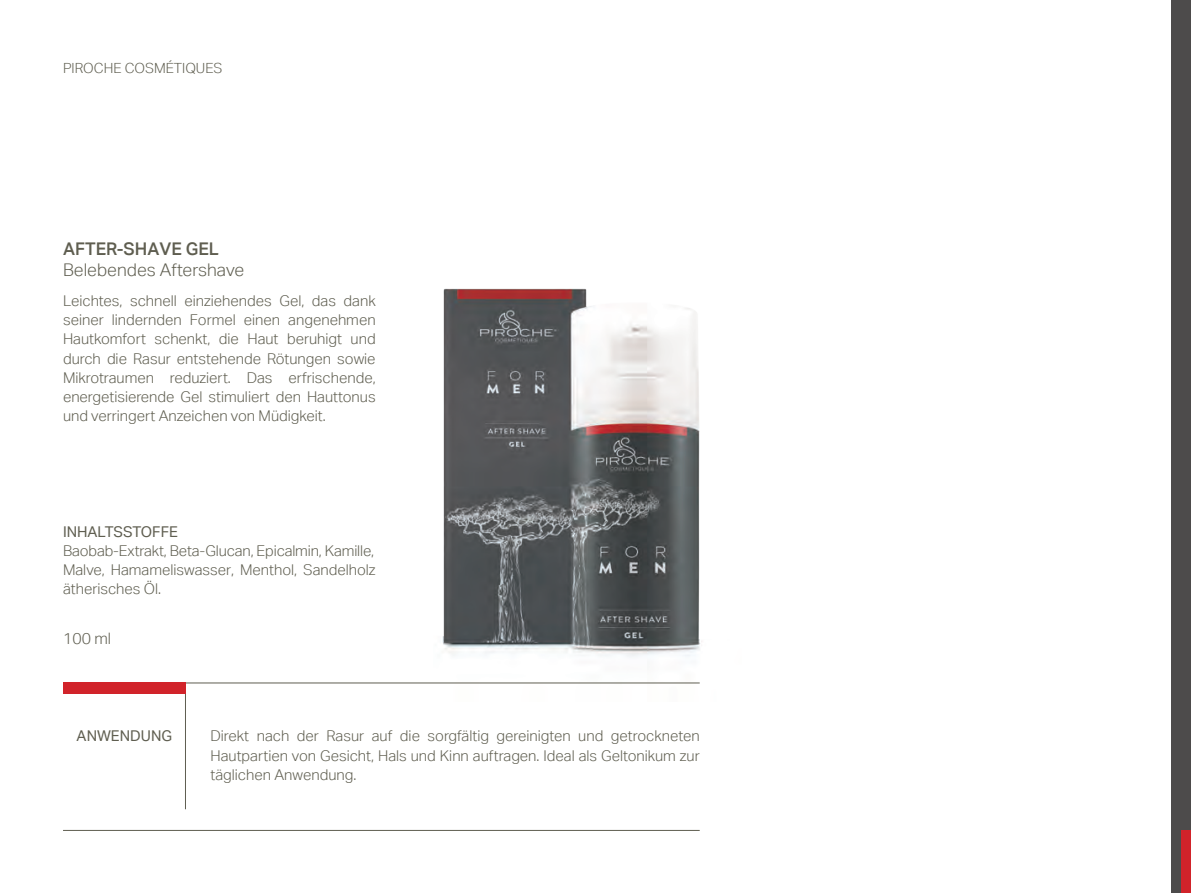
<style>
.page{position:relative;width:1191px;height:893px;background:#fff}
.page>*{position:absolute;margin:0;border:0;box-sizing:border-box;transform-origin:0 0}
.t1{font:300 17.5px "Aktiv Grotesk";color:#5f5e50}
.t2{font:500 17.5px "Aktiv Grotesk";color:#5f5e50}
.t3{font:300 15.75px "Aktiv Grotesk";color:#5f5e50}
.t4{font:300 14.88px/19.2px "Aktiv Grotesk";color:#5f5e50;text-align:justify}
.t5{font:14.88px "Aktiv Grotesk";color:#5f5e50}
.t6{font:300 14px "Aktiv Grotesk";color:#5f5e50}
</style>
<div class="page">
<img style="left:434px;top:288px;width:268px;height:396px">
<hr style="left:63px;top:683px;width:636px;height:1px;background:#5f5e50">
<hr style="left:63px;top:830px;width:636px;height:1px;background:#5f5e50">
<hr style="left:185px;top:683px;width:1px;height:126px;background:#5f5e50">
<div style="left:1171px;top:0;width:20px;height:893px;background:#4d4b4b"></div>
<div style="left:1181px;top:830px;width:10px;height:63px;background:#d1232a"></div>
<div style="left:63px;top:683px;width:123px;height:11px;background:#d1232a"></div>
<p class="t6" style="left:63px;top:60px;width:161px">piroche cosmétiques</p>
<p class="t2" style="left:63px;top:238px;width:157px">AFTER-SHAVE GEL</p>
<p class="t1" style="left:63px;top:260px;width:183px">Belebendes Aftershave</p>
<p class="t4" style="left:63px;top:291px;width:314px">Leichtes, schnell einziehendes Gel, das dank seiner lindernden Formel einen angenehmen Hautkomfort schenkt, die Haut beruhigt und durch die Rasur entstehende Rötungen sowie M ikrotraumen reduziert. Das erfrischende, energetisierende Gel stimuliert den Hauttonus und verringert Anzeichen von Müdigkeit.</p>
<p class="t5" style="left:63px;top:523px;width:116px">IN HALTSSTOFFE</p>
<p class="t4" style="left:63px;top:541px;width:314px">Baobab-Extrakt, Beta-Glucan, Epicalmin, Kamille, Malve, Hamameliswasser, Menthol, Sandelholz ätherisches Öl.</p>
<p class="t3" style="left:63px;top:629px;width:50px">100 ml</p>
<p class="t5" style="left:77px;top:727px;width:97px">ANWEN DUNG</p>
<p class="t4" style="left:210px;top:726px;width:491px">Direkt nach der Rasur auf die sorgfältig gereinigten und getrockneten Hautpartien von Gesicht, Hals und Kinn auftragen. Ideal als Geltonikum zur täglichen Anwendung.</p>
</div>
